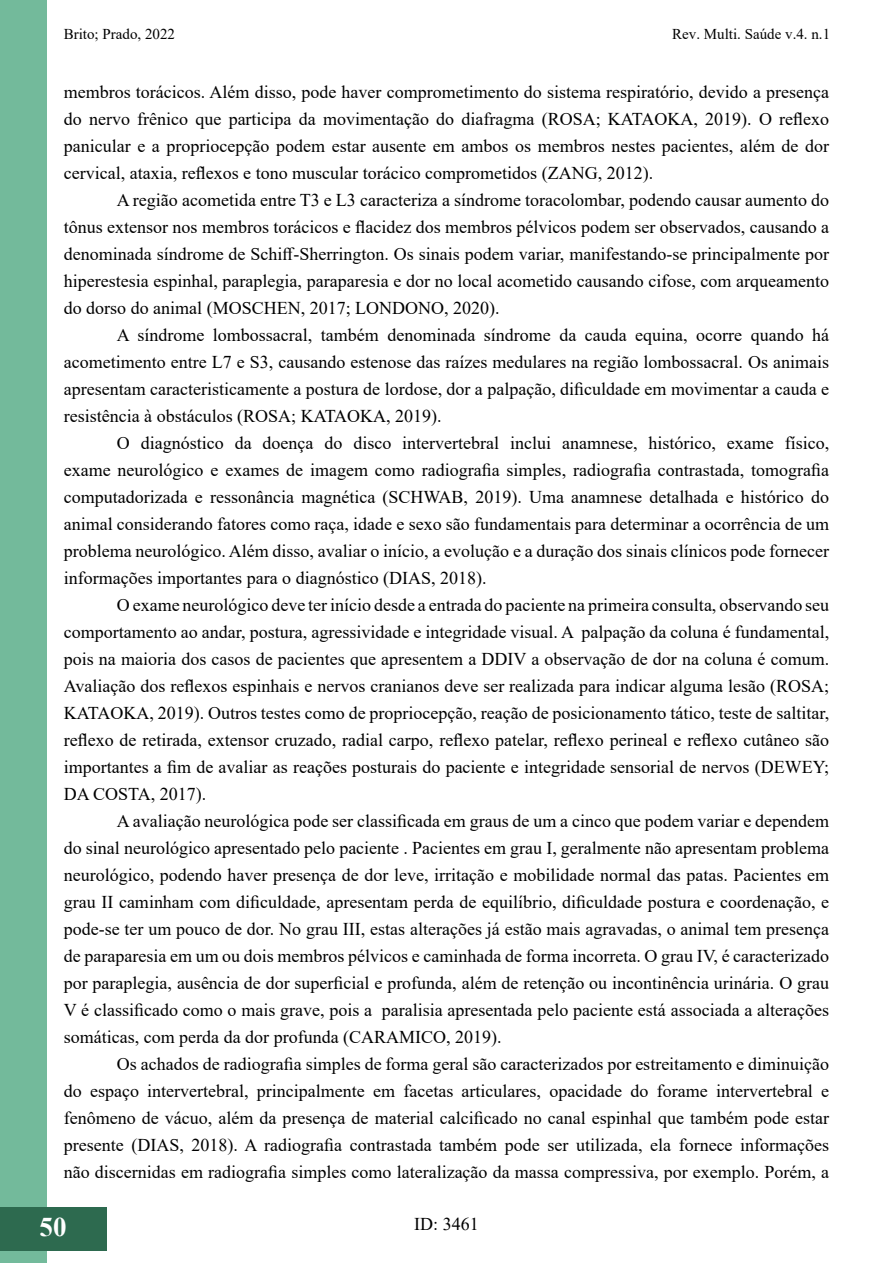
<style>
.page{position:relative;width:893px;height:1263px;background:#fff}
.page>*{position:absolute;margin:0;border:0;box-sizing:border-box;transform-origin:0 0}
.t1{font:700 27px "Times New Roman";color:#fff}
.t2{font:18px/27px "Times New Roman";color:#000;text-align:justify}
.t3{font:15px "Times New Roman";color:#000}
</style>
<div class="page">
<div style="left:0;top:1px;width:47px;height:1262px;background:#73ba9b"></div>
<div style="left:0;top:1207px;width:106px;height:43px;background:#2d6a4f"></div>
<p class="t3" style="left:64px;top:24px;width:113px">Brito; Prado, 2022</p>
<p class="t3" style="left:672px;top:24px;width:159px">Rev. Multi. Saúde v.4. n.1</p>
<p class="t2" style="left:64px;top:77px;width:767px">membros torácicos. Além disso, pode haver comprometimento do sistema respiratório, devido a presença do nervo frênico que participa da movimentação do diafragma (ROSA; KATAOKA, 2019). O reflexo panicular e a propriocepção podem estar ausente em ambos os membros nestes pacientes, além de dor cervical, ataxia, reflexos e tono muscular torácico comprometidos (ZANG, 2012).</p>
<p class="t2" style="left:64px;top:185px;width:767px;text-indent:53px">A região acometida entre T3 e L3 caracteriza a síndrome toracolombar, podendo causar aumento do tônus extensor nos membros torácicos e flacidez dos membros pélvicos podem ser observados, causando a denominada síndrome de Schiff-Sherrington. Os sinais podem variar, manifestando-se principalmente por hiperestesia espinhal, paraplegia, paraparesia e dor no local acometido causando cifose, com arqueamento do dorso do animal (MOSCHEN, 2017; LONDONO, 2020).</p>
<p class="t2" style="left:64px;top:320px;width:767px;text-indent:53px">A síndrome lombossacral, também denominada síndrome da cauda equina, ocorre quando há acometimento entre L7 e S3, causando estenose das raízes medulares na região lombossacral. Os animais apresentam caracteristicamente a postura de lordose, dor a palpação, dificuldade em movimentar a cauda e resistência à obstáculos (ROSA; KATAOKA, 2019).</p>
<p class="t2" style="left:64px;top:428px;width:767px;text-indent:53px">O diagnóstico da doença do disco intervertebral inclui anamnese, histórico, exame físico, exame neurológico e exames de imagem como radiografia simples, radiografia contrastada, tomografia computadorizada e ressonância magnética (SCHWAB, 2019). Uma anamnese detalhada e histórico do animal considerando fatores como raça, idade e sexo são fundamentais para determinar a ocorrência de um problema neurológico. Além disso, avaliar o início, a evolução e a duração dos sinais clínicos pode fornecer informações importantes para o diagnóstico (DIAS, 2018).</p>
<p class="t2" style="left:64px;top:590px;width:767px;text-indent:53px">O exame neurológico deve ter início desde a entrada do paciente na primeira consulta, observando seu comportamento ao andar, postura, agressividade e integridade visual. A palpação da coluna é fundamental, pois na maioria dos casos de pacientes que apresentem a DDIV a observação de dor na coluna é comum.<br>Avaliação dos reflexos espinhais e nervos cranianos deve ser realizada para indicar alguma lesão (ROSA; KATAOKA, 2019). Outros testes como de propriocepção, reação de posicionamento tático, teste de saltitar, reflexo de retirada, extensor cruzado, radial carpo, reflexo patelar, reflexo perineal e reflexo cutâneo são importantes a fim de avaliar as reações posturais do paciente e integridade sensorial de nervos (DEWEY; DA COSTA, 2017).</p>
<p class="t2" style="left:64px;top:806px;width:767px;text-indent:53px">A avaliação neurológica pode ser classificada em graus de um a cinco que podem variar e dependem do sinal neurológico apresentado pelo paciente . Pacientes em grau I, geralmente não apresentam problema neurológico, podendo haver presença de dor leve, irritação e mobilidade normal das patas. Pacientes em grau II caminham com dificuldade, apresentam perda de equilíbrio, dificuldade postura e coordenação, e pode-se ter um pouco de dor. No grau III, estas alterações já estão mais agravadas, o animal tem presença de paraparesia em um ou dois membros pélvicos e caminhada de forma incorreta. O grau IV, é caracterizado por paraplegia, ausência de dor superficial e profunda, além de retenção ou incontinência urinária. O grau V é classificado como o mais grave, pois a paralisia apresentada pelo paciente está associada a alterações somáticas, com perda da dor profunda (CARAMICO, 2019).</p>
<p class="t2" style="left:64px;top:1049px;width:767px;text-indent:53px">Os achados de radiografia simples de forma geral são caracterizados por estreitamento e diminuição do espaço intervertebral, principalmente em facetas articulares, opacidade do forame intervertebral e fenômeno de vácuo, além da presença de material calcificado no canal espinhal que também pode estar presente (DIAS, 2018). A radiografia contrastada também pode ser utilizada, ela fornece informações não discernidas em radiografia simples como lateralização da massa compressiva, por exemplo. Porém, a</p>
<h1 class="t1" style="left:40px;top:1207px;width:28px">50</h1>
<p class="t2" style="left:414px;top:1210px;width:66px">ID: 3461</p>
</div>
